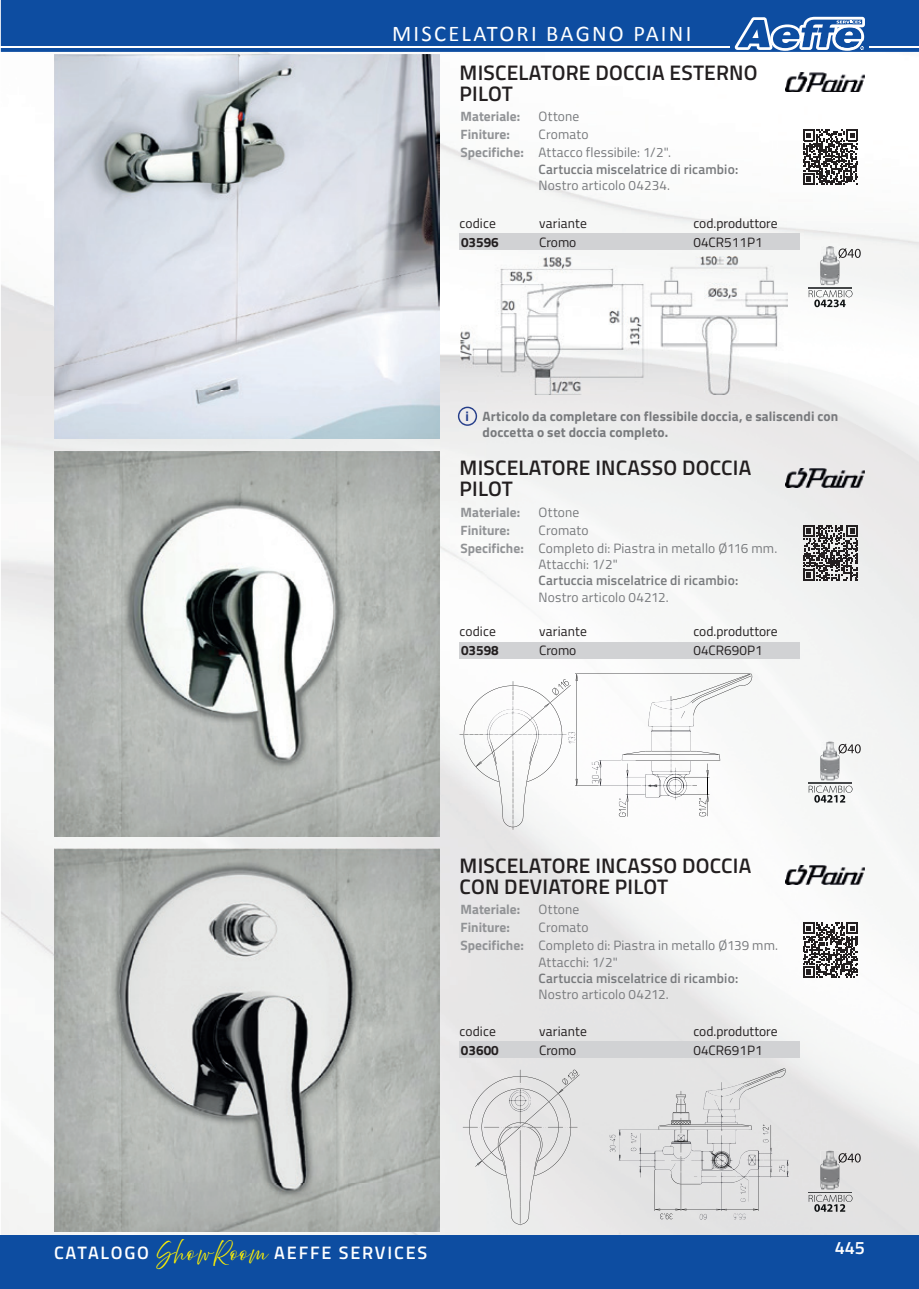
<style>
.page{position:relative;width:919px;height:1289px;background:#fff}
.page>*{position:absolute;margin:0;border:0;box-sizing:border-box;transform-origin:0 0}
.t1{font:22.5px "Calibri";letter-spacing:.1em;color:#fff}
.t2{font:600 21px/21px "Titillium Web";letter-spacing:.01em;color:#231f20}
.t3{font:600 18px "Titillium Web";letter-spacing:.1em;color:#fff}
.t4{font:13.5px/16.2px "Titillium Web";letter-spacing:.01em;color:#787a7d}
.t5{font:13.5px "Titillium Web";color:#231f20}
.t6{font:600 13.5px "Titillium Web";letter-spacing:.01em;color:#787a7d}
.t7{font:700 13.5px "Titillium Web";color:#919396}
.t8{font:700 13.5px/16.2px "Titillium Web";letter-spacing:.01em;color:#787a7d}
.t9{font:700 13.5px "Titillium Web";color:#231f20}
.t10{font:700 13.5px "Titillium Web";color:#253f8e}
.s1{font-family:"Abovethe Beyond Script";font-weight:400;color:#fff101}
</style>
<div class="page">
<img style="left:439px;top:107px;width:479px;height:161px">
<img style="left:433px;top:268px;width:53px;height:967px">
<img style="left:757px;top:268px;width:161px;height:967px">
<img style="left:486px;top:394px;width:271px;height:841px">
<div style="left:1px;top:1235px;width:917px;height:53px;background:#0d4da1"></div>
<div style="left:1px;top:0;width:917px;height:52px;background:#0d4da1"></div>
<svg style="left:734px;top:17px;width:130px;height:34px"></svg>
<hr style="left:869px;top:46px;width:49px;height:2px;background:#fff">
<hr style="left:1px;top:46px;width:729px;height:2px;background:#fff">
<img style="left:54px;top:54px;width:385px;height:385px">
<img style="left:54px;top:451px;width:385px;height:385px">
<img style="left:54px;top:848px;width:385px;height:383px">
<img style="left:460px;top:256px;width:327px;height:138px">
<svg style="left:513px;top:782px;width:1px;height:47px"></svg>
<img style="left:691px;top:760px;width:29px;height:1px">
<img style="left:696px;top:751px;width:22px;height:3px">
<img style="left:691px;top:754px;width:27px;height:1px">
<img style="left:623px;top:751px;width:22px;height:2px">
<img style="left:702px;top:686px;width:49px;height:10px">
<img style="left:702px;top:693px;width:42px;height:2px">
<img style="left:698px;top:674px;width:52px;height:19px">
<img style="left:703px;top:686px;width:34px;height:14px">
<svg style="left:698px;top:694px;width:4px;height:6px"></svg>
<img style="left:671px;top:692px;width:27px;height:8px">
<img style="left:463px;top:685px;width:99px;height:97px">
<img style="left:502px;top:817px;width:21px;height:10px">
<img style="left:523px;top:766px;width:7px;height:51px">
<img style="left:495px;top:766px;width:8px;height:51px">
<svg style="left:718px;top:754px;width:2px;height:6px"></svg>
<svg style="left:737px;top:673px;width:15px;height:13px"></svg>
<img style="left:693px;top:700px;width:11px;height:15px">
<svg style="left:618px;top:795px;width:10px;height:21px"></svg>
<svg style="left:692px;top:763px;width:16px;height:53px"></svg>
<img style="left:576px;top:680px;width:1px;height:98px">
<img style="left:577px;top:673px;width:173px;height:1px">
<img style="left:577px;top:785px;width:44px;height:1px">
<svg style="left:575px;top:673px;width:2px;height:7px"></svg>
<svg style="left:575px;top:778px;width:2px;height:8px"></svg>
<img style="left:475px;top:685px;width:95px;height:81px">
<svg style="left:475px;top:761px;width:6px;height:6px"></svg>
<svg style="left:552px;top:679px;width:17px;height:16px"></svg>
<img style="left:680px;top:1090px;width:1px;height:118px">
<img style="left:520px;top:1176px;width:1px;height:49px">
<img style="left:773px;top:1083px;width:11px;height:3px">
<img style="left:773px;top:1083px;width:6px;height:2px">
<img style="left:742px;top:1068px;width:42px;height:15px">
<img style="left:747px;top:1078px;width:26px;height:11px">
<img style="left:506px;top:1176px;width:5px;height:39px">
<img style="left:469px;top:1076px;width:102px;height:100px">
<img style="left:528px;top:1175px;width:6px;height:40px">
<img style="left:511px;top:1215px;width:18px;height:9px">
<svg style="left:773px;top:1068px;width:12px;height:10px"></svg>
<svg style="left:748px;top:1124px;width:4px;height:5px"></svg>
<svg style="left:658px;top:1094px;width:33px;height:35px"></svg>
<svg style="left:670px;top:1177px;width:24px;height:7px"></svg>
<svg style="left:499px;top:1166px;width:11px;height:10px"></svg>
<svg style="left:530px;top:1166px;width:10px;height:9px"></svg>
<img style="left:758px;top:1176px;width:1px;height:34px">
<svg style="left:762px;top:1124px;width:6px;height:5px"></svg>
<img style="left:475px;top:1074px;width:104px;height:92px">
<svg style="left:477px;top:1160px;width:5px;height:5px"></svg>
<svg style="left:558px;top:1069px;width:19px;height:24px"></svg>
<img style="left:654px;top:1177px;width:1px;height:31px">
<svg style="left:654px;top:1208px;width:32px;height:11px"></svg>
<img style="left:820px;top:246px;width:19px;height:39px">
<img style="left:814px;top:299px;width:31px;height:8px">
<img style="left:808px;top:290px;width:44px;height:7px">
<img style="left:808px;top:287px;width:43px;height:1px">
<svg style="left:838px;top:248px;width:22px;height:10px"></svg>
<img style="left:820px;top:741px;width:19px;height:39px">
<img style="left:814px;top:795px;width:31px;height:7px">
<img style="left:808px;top:783px;width:44px;height:9px">
<svg style="left:838px;top:743px;width:22px;height:10px"></svg>
<img style="left:820px;top:1150px;width:19px;height:39px">
<img style="left:814px;top:1204px;width:31px;height:7px">
<img style="left:808px;top:1192px;width:44px;height:9px">
<svg style="left:838px;top:1152px;width:22px;height:10px"></svg>
<div style="left:459px;top:234px;width:340px;height:16px;background:#d1d2d4"></div>
<div style="left:459px;top:642px;width:340px;height:16px;background:#d1d2d4"></div>
<div style="left:459px;top:1041px;width:340px;height:16px;background:#d1d2d4"></div>
<svg style="left:802px;top:130px;width:56px;height:55px"></svg>
<svg style="left:802px;top:525px;width:56px;height:55px;background:#787677"></svg>
<svg style="left:802px;top:922px;width:56px;height:55px"></svg>
<img style="left:785px;top:73px;width:79px;height:19px">
<img style="left:785px;top:468px;width:79px;height:19px">
<img style="left:785px;top:865px;width:79px;height:19px">
<img style="left:458px;top:406px;width:19px;height:20px">
<img style="left:694px;top:1082px;width:54px;height:128px">
<img style="left:618px;top:1129px;width:76px;height:48px">
<img style="left:748px;top:1129px;width:40px;height:47px">
<img style="left:509px;top:1089px;width:22px;height:23px">
<img style="left:621px;top:753px;width:70px;height:47px">
<img style="left:484px;top:700px;width:66px;height:44px">
<img style="left:648px;top:700px;width:45px;height:53px">
<h1 class="t1" style="left:392px;top:18px;width:301px">MISCELATORI BAGNO PAINI</h1>
<h2 class="t2" style="left:459px;top:61px;width:299px">MISCELATORE DOCCIA ESTERNO<br>PILOT</h2>
<p class="t7" style="left:460px;top:106px;width:61px">Materiale:</p>
<p class="t4" style="left:538px;top:108px;width:42px">Ottone</p>
<p class="t7" style="left:460px;top:124px;width:51px">Finiture:</p>
<p class="t4" style="left:538px;top:126px;width:52px">Cromato</p>
<p class="t7" style="left:460px;top:142px;width:65px">Specifiche:</p>
<p class="t4" style="left:538px;top:144px;width:134px">Attacco flessibile: 1/2".</p>
<p class="t6" style="left:538px;top:159px;width:201px">Cartuccia miscelatrice di ricambio:</p>
<p class="t4" style="left:538px;top:176px;width:133px">Nostro articolo 04234.</p>
<p class="t5" style="left:459px;top:213px;width:38px">codice</p>
<p class="t5" style="left:539px;top:213px;width:49px">variante</p>
<p class="t5" style="left:693px;top:213px;width:86px">cod.produttore</p>
<p class="t9" style="left:461px;top:232px;width:39px">03596</p>
<p class="t5" style="left:539px;top:232px;width:39px">Cromo</p>
<p class="t5" style="left:693px;top:232px;width:71px">04CR511P1</p>
<p class="t10" style="left:465px;top:405px;width:5px">i</p>
<p class="t8" style="left:482px;top:407px;width:357px">Articolo da completare con flessibile doccia, e saliscendi con doccetta o set doccia completo.</p>
<h2 class="t2" style="left:459px;top:456px;width:293px">MISCELATORE INCASSO DOCCIA<br>PILOT</h2>
<p class="t7" style="left:460px;top:502px;width:61px">Materiale:</p>
<p class="t4" style="left:538px;top:503px;width:42px">Ottone</p>
<p class="t7" style="left:460px;top:520px;width:51px">Finiture:</p>
<p class="t4" style="left:538px;top:521px;width:52px">Cromato</p>
<p class="t7" style="left:460px;top:538px;width:65px">Specifiche:</p>
<p class="t4" style="left:538px;top:539px;width:240px">Completo di: Piastra in metallo Ø116 mm.<br>Attacchi: 1/2"</p>
<p class="t6" style="left:538px;top:570px;width:201px">Cartuccia miscelatrice di ricambio:</p>
<p class="t4" style="left:538px;top:588px;width:132px">Nostro articolo 04212.</p>
<p class="t5" style="left:459px;top:621px;width:38px">codice</p>
<p class="t5" style="left:539px;top:621px;width:49px">variante</p>
<p class="t5" style="left:693px;top:621px;width:86px">cod.produttore</p>
<p class="t9" style="left:461px;top:640px;width:39px">03598</p>
<p class="t5" style="left:539px;top:640px;width:39px">Cromo</p>
<p class="t5" style="left:693px;top:640px;width:71px">04CR690P1</p>
<h2 class="t2" style="left:459px;top:853px;width:293px">MISCELATORE INCASSO DOCCIA<br>CON DEVIATORE PILOT</h2>
<p class="t7" style="left:460px;top:899px;width:61px">Materiale:</p>
<p class="t4" style="left:538px;top:900px;width:42px">Ottone</p>
<p class="t7" style="left:460px;top:917px;width:51px">Finiture:</p>
<p class="t4" style="left:538px;top:918px;width:52px">Cromato</p>
<p class="t7" style="left:460px;top:935px;width:65px">Specifiche:</p>
<p class="t4" style="left:538px;top:936px;width:241px">Completo di: Piastra in metallo Ø139 mm.<br>Attacchi: 1/2"</p>
<p class="t6" style="left:538px;top:967px;width:201px">Cartuccia miscelatrice di ricambio:</p>
<p class="t4" style="left:538px;top:985px;width:132px">Nostro articolo 04212.</p>
<p class="t5" style="left:459px;top:1020px;width:38px">codice</p>
<p class="t5" style="left:539px;top:1020px;width:49px">variante</p>
<p class="t5" style="left:693px;top:1020px;width:86px">cod.produttore</p>
<p class="t9" style="left:461px;top:1039px;width:39px">03600</p>
<p class="t5" style="left:539px;top:1040px;width:39px">Cromo</p>
<p class="t5" style="left:693px;top:1040px;width:71px">04CR691P1</p>
<h3 class="t3" style="left:54px;top:1239px;width:374px">CATALOGO <span class="s1">ShowRoom</span> AEFFE SERVICES</h3>
<h3 class="t3" style="left:834px;top:1234px;width:32px">445</h3>
</div>
